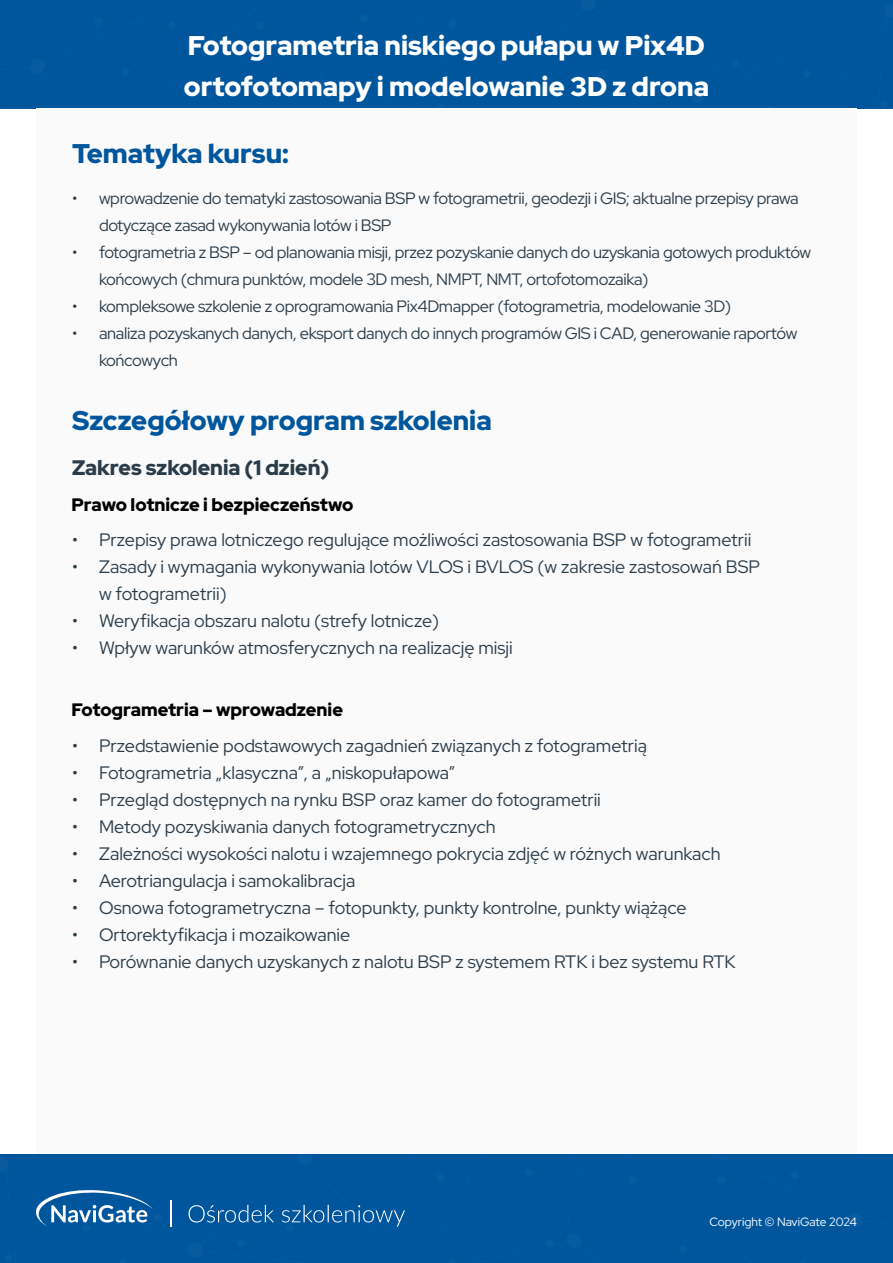
<style>
.page{position:relative;width:893px;height:1263px;background:#fff}
.page>*{position:absolute;margin:0;border:0;box-sizing:border-box;transform-origin:0 0}
.t1{font:900 27px/40.5px "Red Hat Display";color:#fff}
.t2{font:900 27px "Red Hat Display";color:#00569c}
.t3{font:900 21px "Red Hat Display";color:#2b3c49}
.t4{font:18px/27px "Red Hat Display";color:#2b3c49}
.t5{font:900 18px "Red Hat Display";color:#000}
.t6{font:16.5px/27px "Red Hat Display";letter-spacing:-.02em;color:#2b3c49}
.t7{font:12px "Red Hat Display";letter-spacing:-.005em;color:#fff}
</style>
<div class="page">
<div style="left:0;top:0;width:368px;height:109px;background:#00569d"></div>
<div style="left:368px;top:0;width:525px;height:109px;background:#00569d"></div>
<svg style="left:366px;top:0;width:16px;height:15px"></svg>
<svg style="left:731px;top:60px;width:8px;height:7px"></svg>
<div style="left:36px;top:109px;width:821px;height:1045px;background:#fafafa"></div>
<div style="left:525px;top:1154px;width:368px;height:109px;background:#00569d"></div>
<div style="left:0;top:1154px;width:525px;height:109px;background:#00569d"></div>
<svg style="left:511px;top:1154px;width:15px;height:15px"></svg>
<svg style="left:170px;top:1200px;width:1px;height:27px"></svg>
<svg style="left:36px;top:1188px;width:126px;height:39px"></svg>
<svg style="left:189px;top:1205px;width:216px;height:21px"></svg>
<h1 class="t1" style="left:184px;top:25px;width:527px">Fotogrametria niskiego pułapu w Pix4D ortofotomapy i modelowanie 3D z drona</h1>
<h1 class="t2" style="left:72px;top:136px;width:218px">Tematyka kursu:</h1>
<p class="t6" style="left:99px;top:185px;width:701px;text-indent:-27px">• wprowadzenie do tematyki zastosowania BSP w fotogrametrii, geodezji i GIS; aktualne przepisy prawa dotyczące zasad wykonywania lotów i BSP</p>
<p class="t6" style="left:99px;top:239px;width:714px;text-indent:-27px">• fotogrametria z BSP – od planowania misji, przez pozyskanie danych do uzyskania gotowych produktów końcowych (chmura punktów, modele 3D mesh, NMPT, NMT, ortofotomozaika)</p>
<p class="t6" style="left:72px;top:293px;width:661px">• kompleksowe szkolenie z oprogramowania Pix4Dmapper (fotogrametria, modelowanie 3D)</p>
<p class="t6" style="left:99px;top:320px;width:700px;text-indent:-27px">• analiza pozyskanych danych, eksport danych do innych programów GIS i CAD, generowanie raportów końcowych</p>
<h1 class="t2" style="left:72px;top:403px;width:421px">Szczegółowy program szkolenia</h1>
<p class="t3" style="left:72px;top:454px;width:259px">Zakres szkolenia (1 dzień)</p>
<p class="t5" style="left:71px;top:492px;width:284px">Prawo lotnicze i bezpieczeństwo</p>
<p class="t4" style="left:72px;top:526px;width:681px">• Przepisy prawa lotniczego regulujące możliwości zastosowania BSP w fotogrametrii</p>
<p class="t4" style="left:99px;top:553px;width:663px;text-indent:-27px">• Zasady i wymagania wykonywania lotów VLOS i BVLOS (w zakresie zastosowań BSP w fotogrametrii)</p>
<p class="t4" style="left:72px;top:607px;width:369px">• Weryfikacja obszaru nalotu (strefy lotnicze)</p>
<p class="t4" style="left:72px;top:634px;width:442px">• Wpływ warunków atmosferycznych na realizację misji</p>
<p class="t5" style="left:71px;top:698px;width:273px">Fotogrametria – wprowadzenie</p>
<p class="t4" style="left:72px;top:731px;width:576px">• Przedstawienie podstawowych zagadnień związanych z fotogrametrią</p>
<p class="t4" style="left:72px;top:758px;width:385px">• Fotogrametria „klasyczna”, a „niskopułapowa”</p>
<p class="t4" style="left:72px;top:785px;width:530px">• Przegląd dostępnych na rynku BSP oraz kamer do fotogrametrii</p>
<p class="t4" style="left:72px;top:812px;width:425px">• Metody pozyskiwania danych fotogrametrycznych</p>
<p class="t4" style="left:72px;top:839px;width:650px">• Zależności wysokości nalotu i wzajemnego pokrycia zdjęć w różnych warunkach</p>
<p class="t4" style="left:72px;top:866px;width:285px">• Aerotriangulacja i samokalibracja</p>
<p class="t4" style="left:72px;top:893px;width:616px">• Osnowa fotogrametryczna – fotopunkty, punkty kontrolne, punkty wiążące</p>
<p class="t4" style="left:72px;top:920px;width:280px">• Ortorektyfikacja i mozaikowanie</p>
<p class="t4" style="left:72px;top:947px;width:665px">• Porównanie danych uzyskanych z nalotu BSP z systemem RTK i bez systemu RTK</p>
<p class="t7" style="left:709px;top:1214px;width:149px">Copyright © NaviGate 2024</p>
</div>
